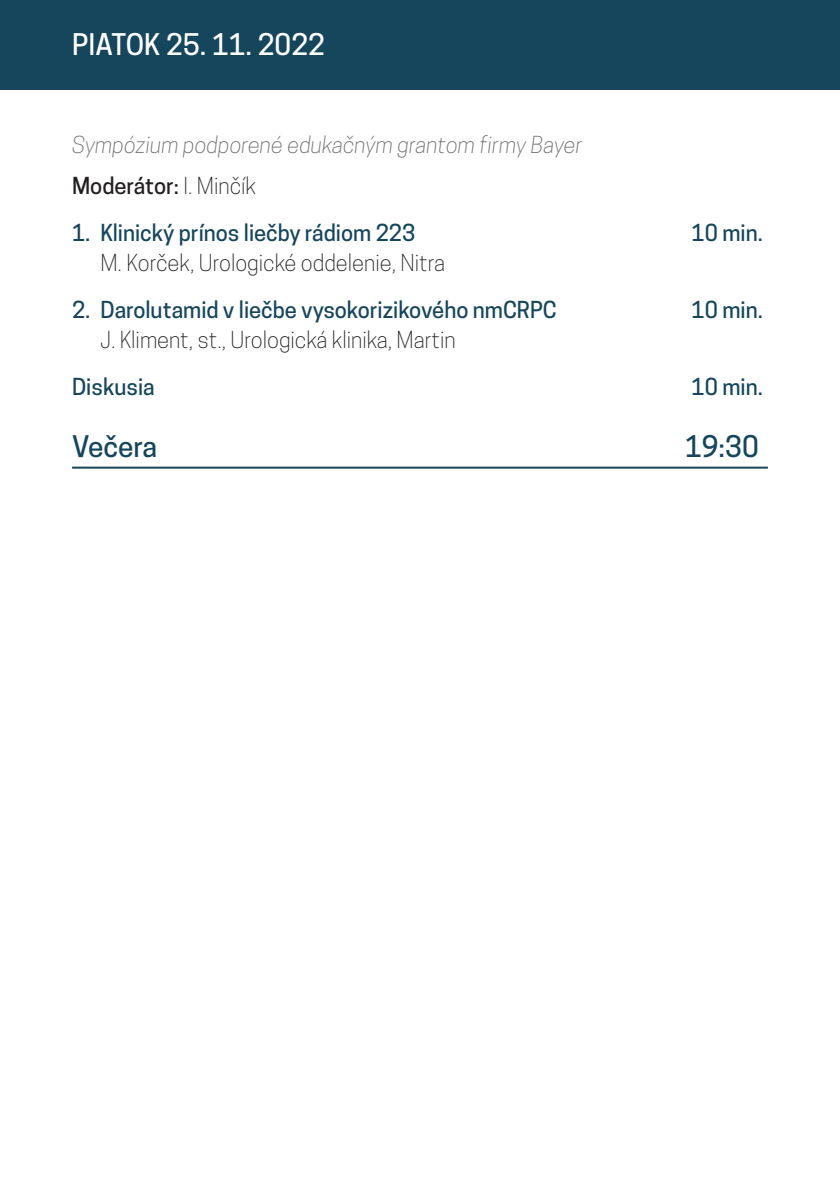
<style>
.page{position:relative;width:840px;height:1191px;background:#fff}
.page>*{position:absolute;margin:0;border:0;box-sizing:border-box;transform-origin:0 0}
.t1{font:500 28px "Cooper Hewitt";color:#fff}
.t2{font:500 28px "Cooper Hewitt";color:#16465c}
.t3{font:500 22px "Cooper Hewitt";color:#16465c}
.t4{font:300 22px "Cooper Hewitt";color:#231f20}
.t5{font:italic 300 22px/41.4px "Cooper Hewitt";color:#6c6d70}
.s1{font-weight:500;font-style:normal;color:#231f20}
.s2{font-style:normal;color:#231f20}
</style>
<div class="page">
<div style="left:0;top:0;width:839px;height:89px;background:#16465c"></div>
<hr style="left:72px;top:466px;width:695px;height:2px;background:#16465c">
<p class="t1" style="left:72px;top:28px;width:254px">PIATOK 25. 11. 2022</p>
<p class="t5" style="left:72px;top:124px;width:512px">Sympózium podporené edukačným grantom firmy Bayer<br><span class="s1">Moderátor:</span> <span class="s2">I. Minčík</span></p>
<p class="t3" style="left:72px;top:220px;width:344px">1. Klinický prínos liečby rádiom 223</p>
<p class="t3" style="left:691px;top:220px;width:73px">10 min.</p>
<p class="t4" style="left:100px;top:250px;width:346px">M. Korček, Urologické oddelenie, Nitra</p>
<p class="t3" style="left:72px;top:297px;width:485px">2. Darolutamid v liečbe vysokorizikového nmCRPC</p>
<p class="t3" style="left:691px;top:297px;width:73px">10 min.</p>
<p class="t4" style="left:100px;top:327px;width:357px">J. Kliment, st., Urologická klinika, Martin</p>
<p class="t3" style="left:72px;top:374px;width:84px">Diskusia</p>
<p class="t3" style="left:691px;top:374px;width:73px">10 min.</p>
<p class="t2" style="left:72px;top:430px;width:87px">Večera</p>
<p class="t2" style="left:684px;top:430px;width:75px">19:30</p>
</div>
